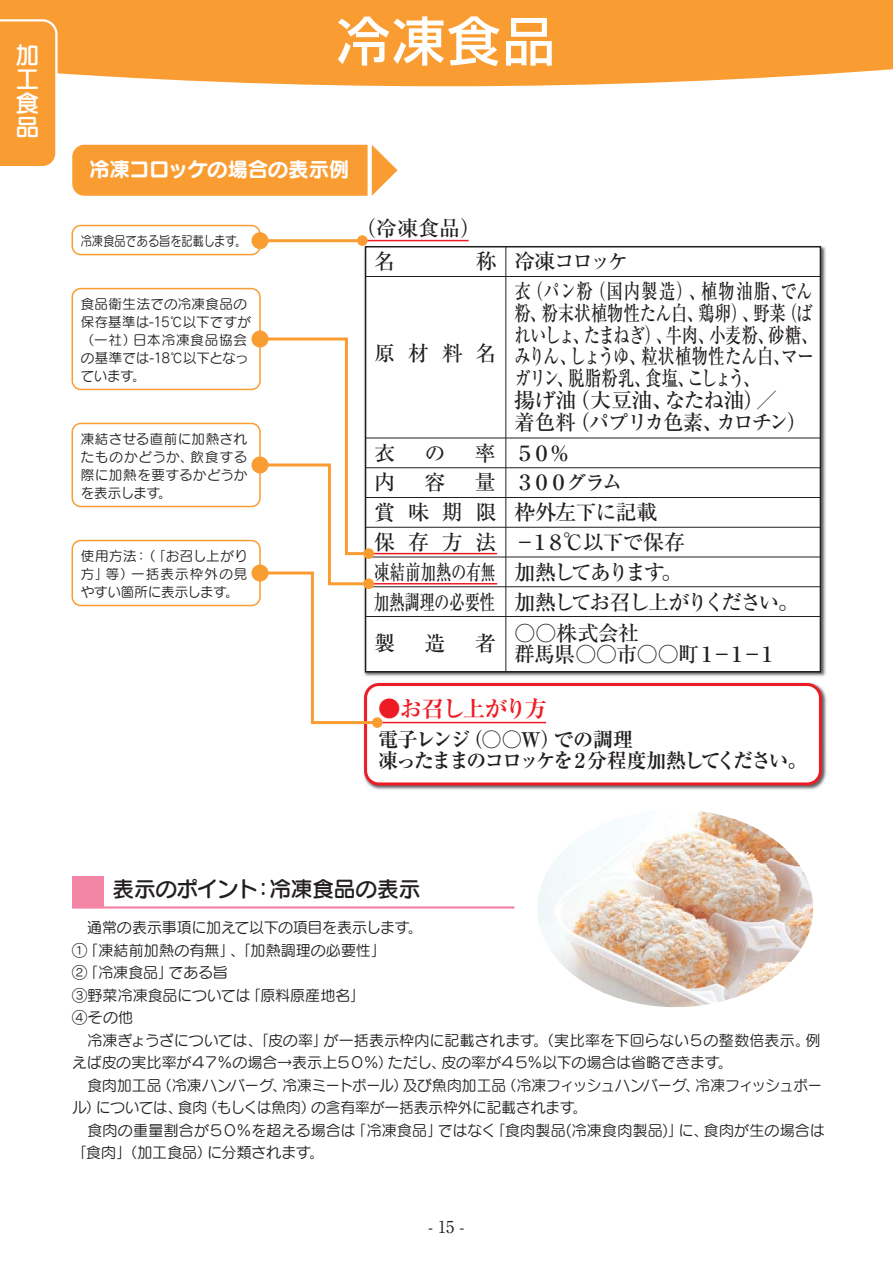
<style>
.page{position:relative;width:893px;height:1263px;background:#fff}
.page>*{position:absolute;margin:0;border:0;box-sizing:border-box;transform-origin:0 0}
.t1{font:52.5px "Shin Go Pro Medium 90 msp RKSJ H";color:#fff}
.t2{font:24px/24px "Seurat Pro DB 90 msp RKSJ H";color:#fff;text-align:justify}
.t3{font:22.5px "Ryumin Pro Bold 90 msp RKSJ H";letter-spacing:-.09em;color:#ed1c24}
.t4{font:21.75px "Seurat Pro DB 90 msp RKSJ H";letter-spacing:-.02em;color:#231f20}
.t5{font:21px/21.8px "Ryumin Pro Medium 90 msp RKSJ H";letter-spacing:-.035em;color:#231f20;scale:.78 1}
.t6{font:21px/29.8px "Ryumin Pro Medium 90 msp RKSJ H";letter-spacing:-.035em;color:#231f20;text-align:justify}
.t7{font:21px/29.8px "Ryumin Pro Medium 90 msp RKSJ H";letter-spacing:-.105em;color:#231f20}
.t8{font:20.55px "Seurat Pro B 90 msp RKSJ H";letter-spacing:-.025em;color:#fff}
.t9{font:20.25px/21.8px "Ryumin Pro Bold 90 msp RKSJ H";letter-spacing:-.105em;color:#231f20}
.t10{font:16.5px "Ryumin Pro Regular 90 msp RKSJ H";color:#231f20}
.t11{font:15px/22.5px "Seurat Pro M 90 msp RKSJ H";letter-spacing:-.005em;color:#231f20}
.t12{font:13.5px/18px "Seurat Pro M 90 msp RKSJ H";letter-spacing:.02em;color:#231f20;text-align:justify}
.t13{font:13.5px "Seurat Pro M 90 msp RKSJ H";letter-spacing:-.005em;color:#231f20;scale:.83 1}
</style>
<div class="page">
<svg style="left:0;top:0;width:893px;height:87px;background:#f9a340"></svg>
<img style="left:363px;top:682px;width:464px;height:108px">
<img style="left:475px;top:747px;width:352px;height:43px">
<div style="left:366px;top:685px;width:454px;height:99px;background:#fff;border-radius:13px"></div>
<div style="left:364px;top:683px;width:458px;height:102px;border:3px solid #ed1c24;border-radius:13px"></div>
<div style="left:72px;top:876px;width:32px;height:32px;background:#f386a7"></div>
<img style="left:364px;top:244px;width:462px;height:433px">
<div style="left:366px;top:247px;width:454px;height:425px;background:#fff"></div>
<div style="left:365px;top:246px;width:456px;height:427px;border:2px solid #231f20"></div>
<hr style="left:366px;top:276px;width:454px;height:1px;background:#231f20">
<hr style="left:366px;top:438px;width:454px;height:1px;background:#231f20">
<hr style="left:366px;top:467px;width:454px;height:1px;background:#231f20">
<hr style="left:366px;top:497px;width:454px;height:1px;background:#231f20">
<hr style="left:366px;top:527px;width:454px;height:1px;background:#231f20">
<hr style="left:366px;top:557px;width:454px;height:1px;background:#231f20">
<hr style="left:366px;top:586px;width:454px;height:1px;background:#231f20">
<hr style="left:366px;top:616px;width:454px;height:1px;background:#231f20">
<hr style="left:505px;top:247px;width:1px;height:425px;background:#231f20">
<img style="left:537px;top:809px;width:276px;height:198px;border-radius:50%">
<svg style="left:72px;top:145px;width:325px;height:51px;background:#f9a23e"></svg>
<div style="left:72px;top:288px;width:189px;height:102px;border:2px solid #f99d33;border-radius:9px"></div>
<div style="left:72px;top:423px;width:189px;height:84px;border:2px solid #f99d33;border-radius:9px"></div>
<div style="left:72px;top:225px;width:189px;height:30px;border:2px solid #f99d33;border-radius:8px"></div>
<div style="left:251px;top:232px;width:17px;height:17px;background:#f99d33;border-radius:50%"></div>
<div style="left:251px;top:331px;width:17px;height:17px;background:#f99d33;border-radius:50%"></div>
<div style="left:251px;top:457px;width:17px;height:17px;background:#f99d33;border-radius:50%"></div>
<div style="left:251px;top:565px;width:17px;height:17px;background:#f99d33;border-radius:50%"></div>
<div style="left:72px;top:540px;width:189px;height:66px;border:2px solid #f99d33;border-radius:9px"></div>
<hr style="left:366px;top:240px;width:103px;height:1px;background:#ed1c24">
<hr style="left:374px;top:553px;width:123px;height:1px;background:#ed1c24">
<hr style="left:374px;top:583px;width:123px;height:2px;background:#ed1c24">
<svg style="left:372px;top:717px;width:11px;height:11px"></svg>
<hr style="left:383px;top:722px;width:163px;height:1px;background:#ed1c24">
<hr style="left:261px;top:239px;width:102px;height:3px;background:#f99d33">
<svg style="left:257px;top:336px;width:123px;height:390px"></svg>
<hr style="left:72px;top:906px;width:442px;height:3px;background:#f386a7">
<div style="left:357px;top:235px;width:11px;height:11px;background:#f99d33;border-radius:50%"></div>
<svg style="left:0;top:17px;width:60px;height:149px;background:#f9a341"></svg>
<h2 class="t2" style="left:16px;top:46px;width:24px">加工食品</h2>
<h1 class="t1" style="left:337px;top:22px;width:219px">冷凍食品</h1>
<h3 class="t8" style="left:89px;top:162px;width:262px">冷凍コロッケの場合の表示例</h3>
<p class="t13" style="left:81px;top:236px;width:201px">冷凍食品である旨を記載します。</p>
<p class="t12" style="left:81px;top:297px;width:172px;text-align:left">食品衛生法での冷凍食品の保存基準は-15℃以下ですが（一社）日本冷凍食品協会の基準では-18℃以下となっています。</p>
<p class="t12" style="left:81px;top:431px;width:168px">凍結させる直前に加熱されたものかどうか、飲食する際に加熱を要するかどうかを表示します。</p>
<p class="t12" style="left:81px;top:549px;width:169px">使用方法：（「お召し上がり方」等）一括表示枠外の見やすい箇所に表示します。</p>
<h3 class="t6" style="left:355px;top:216px;width:127px">（冷凍食品）</h3>
<h3 class="t6" style="left:374px;top:341px;width:124px">原材料名</h3>
<h3 class="t6" style="left:374px;top:441px;width:124px">衣　の　率内　容　量賞味期限保存方法凍結前加熱の有無加熱調理の必要性</h3>
<h3 class="t6" style="left:374px;top:631px;width:123px">製　造　者</h3>
<h3 class="t6" style="left:514px;top:249px;width:116px">冷凍コロッケ</h3>
<h3 class="t5" style="left:514px;top:283px;width:390px">衣（パン粉（国内製造）、植物油脂、でん粉、粉末状植物性たん白、鶏卵）、野菜（ばれいしょ、たまねぎ）、牛肉、小麦粉、砂糖、みりん、しょうゆ、粒状植物性たん白、マーガリン、脱脂粉乳、食塩、こしょう、<br>揚げ油（大豆油、なたね油）／<br>着色料（パプリカ色素、カロチン）</h3>
<h3 class="t7" style="left:514px;top:441px;width:286px">５０％<br>３００グラム<br>枠外左下に記載<br>－１８℃以下で保存<br>加熱してあります。<br>加熱してお召し上がりください。</h3>
<h3 class="t6" style="left:514px;top:625px;width:265px;line-height:21.8px">○○株式会社<br>群馬県○○市○○町１－１－１</h3>
<h3 class="t3" style="left:378px;top:700px;width:170px">●お召し上がり方</h3>
<h3 class="t9" style="left:378px;top:731px;width:430px">電子レンジ（○○W）での調理<br>凍ったままのコロッケを２分程度加熱してください。</h3>
<h3 class="t4" style="left:112px;top:881px;width:310px">表示のポイント：冷凍食品の表示</h3>
<p class="t11" style="left:72px;top:918px;width:750px">　通常の表示事項に加えて以下の項目を表示します。<br>①「凍結前加熱の有無」、「加熱調理の必要性」<br>②「冷凍食品」である旨<br>③野菜冷凍食品については「原料原産地名」<br>④その他<br>　冷凍ぎょうざについては、「皮の率」が一括表示枠内に記載されます。（実比率を下回らない５の整数倍表示。例えば皮の実比率が４７％の場合→表示上５０％）ただし、皮の率が４５％以下の場合は省略できます。</p>
<p class="t11" style="left:72px;top:1076px;width:754px;text-indent:15px">食肉加工品（冷凍ハンバーグ、冷凍ミートボール）及び魚肉加工品（冷凍フィッシュハンバーグ、冷凍フィッシュボール）については、食肉（もしくは魚肉）の含有率が一括表示枠外に記載されます。<br>　食肉の重量割合が５０％を超える場合は「冷凍食品」ではなく「食肉製品(冷凍食肉製品)」に、食肉が生の場合は「食肉」（加工食品）に分類されます。</p>
<p class="t10" style="left:428px;top:1220px;width:37px">- 15 -</p>
</div>
